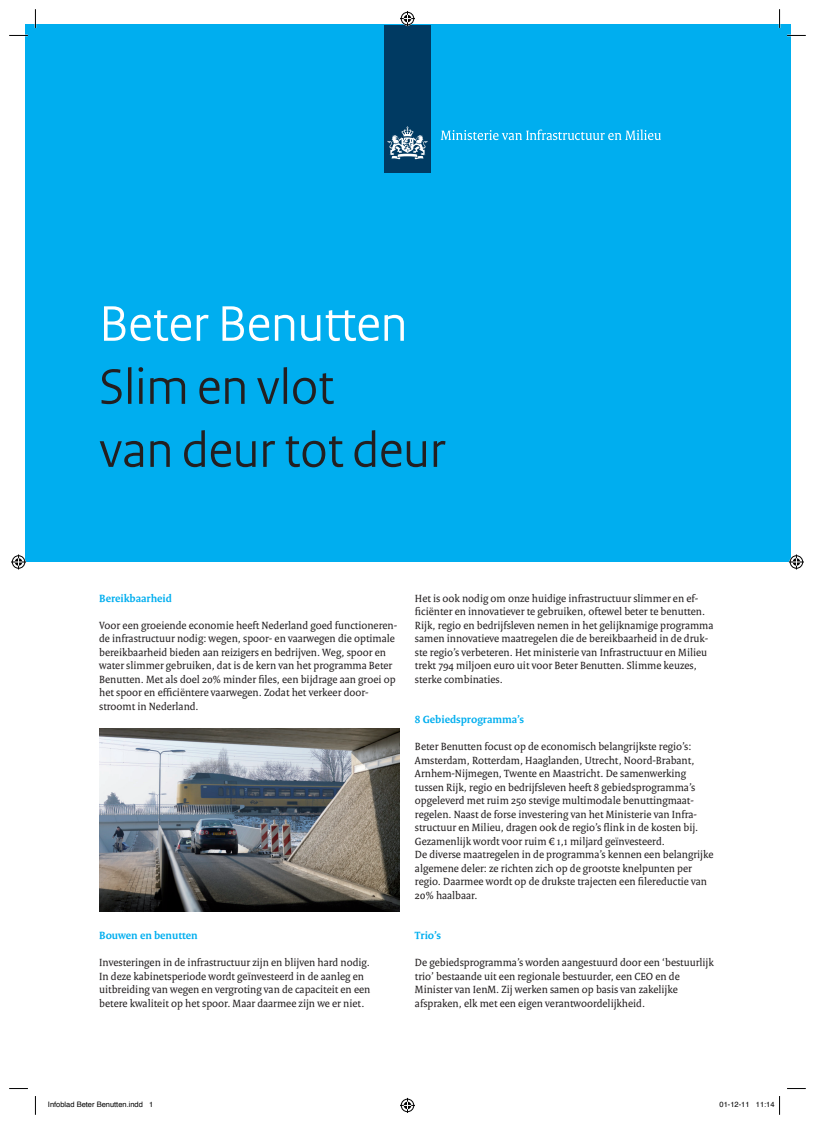
<style>
.page{position:relative;width:815px;height:1124px;background:#fff}
.page>*{position:absolute;margin:0;border:0;box-sizing:border-box;transform-origin:0 0}
.t1{font:52.5px/63px "Rijksoverheid Sans Heading";color:#231f20}
.t2{font:52.5px "Rijksoverheid Sans Heading";color:#fff}
.t3{font:11.25px/13.5px "Rijksoverheid Serif";color:#231f20}
.t4{font:700 11.25px "Rijksoverheid Serif";color:#00aeef}
.t5{font:7.5px "Helvetica";color:#000}
</style>
<div class="page">
<div style="left:25px;top:25px;width:765px;height:537px;background:#00aeef"></div>
<div style="left:384px;top:25px;width:47px;height:147px;background:#003a62"></div>
<svg style="left:388px;top:126px;width:39px;height:34px"></svg>
<svg style="left:441px;top:129px;width:220px;height:11px"></svg>
<img style="left:99px;top:728px;width:301px;height:183px">
<svg style="left:9px;top:35px;width:19px;height:1px"></svg>
<svg style="left:787px;top:35px;width:19px;height:1px"></svg>
<svg style="left:9px;top:1088px;width:19px;height:1px"></svg>
<svg style="left:787px;top:1088px;width:19px;height:1px"></svg>
<svg style="left:35px;top:9px;width:1px;height:19px"></svg>
<svg style="left:35px;top:1096px;width:1px;height:18px"></svg>
<svg style="left:779px;top:9px;width:1px;height:19px"></svg>
<svg style="left:400px;top:11px;width:15px;height:15px"></svg>
<svg style="left:400px;top:1097px;width:15px;height:15px"></svg>
<svg style="left:11px;top:554px;width:15px;height:15px"></svg>
<svg style="left:789px;top:554px;width:15px;height:15px"></svg>
<svg style="left:779px;top:1096px;width:1px;height:18px"></svg>
<h1 class="t2" style="left:99px;top:293px;width:310px">Beter Benutten</h1>
<h1 class="t1" style="left:99px;top:356px;width:348px">Slim en vlot<br>van deur tot deur</h1>
<p class="t4" style="left:99px;top:591px;width:74px">Bereikbaarheid</p>
<p class="t3" style="left:99px;top:618px;width:299px">Voor een groeiende economie heeft Nederland goed functioneren&shy;de infrastructuur nodig: wegen, spoor- en vaarwegen die optimale bereikbaarheid bieden aan reizigers en bedrijven. Weg, spoor en water slimmer gebruiken, dat is de kern van het programma Beter Benutten. Met als doel 20% minder files, een bijdrage aan groei op het spoor en efficiëntere vaarwegen. Zodat het verkeer door&shy;stroomt in Nederland.</p>
<p class="t4" style="left:99px;top:928px;width:100px">Bouwen en benutten</p>
<p class="t3" style="left:99px;top:955px;width:273px">Investeringen in de infrastructuur zijn en blijven hard nodig.<br>In deze kabinetsperiode wordt geïnvesteerd in de aanleg en uitbreiding van wegen en vergroting van de capaciteit en een betere kwaliteit op het spoor. Maar daarmee zijn we er niet.</p>
<p class="t3" style="left:415px;top:591px;width:300px">Het is ook nodig om onze huidige infrastructuur slimmer en ef&shy;ficiënter en innovatiever te gebruiken, oftewel beter te benutten.<br>Rijk, regio en bedrijfsleven nemen in het gelijknamige programma samen innovatieve maatregelen die de bereikbaarheid in de druk&shy;ste regio’s verbeteren. Het ministerie van Infrastructuur en Milieu trekt 794 miljoen euro uit voor Beter Benutten. Slimme keuzes, sterke combinaties.</p>
<p class="t4" style="left:415px;top:712px;width:111px">8 Gebiedsprogramma’s</p>
<p class="t3" style="left:415px;top:739px;width:300px">Beter Benutten focust op de economisch belangrijkste regio’s:<br>Amsterdam, Rotterdam, Haaglanden, Utrecht, Noord-Brabant, Arnhem-Nijmegen, Twente en Maastricht. De samenwerking tussen Rijk, regio en bedrijfsleven heeft 8 gebiedsprogramma’s opgeleverd met ruim 250 stevige multimodale benuttingmaat&shy;regelen. Naast de forse investering van het Ministerie van Infra&shy;structuur en Milieu, dragen ook de regio’s flink in de kosten bij.<br>Gezamenlijk wordt voor ruim € 1,1 miljard geïnvesteerd.<br>De diverse maatregelen in de programma’s kennen een belangrijke algemene deler: ze richten zich op de grootste knelpunten per regio. Daarmee wordt op de drukste trajecten een filereductie van 20% haalbaar.</p>
<p class="t4" style="left:415px;top:928px;width:27px">Trio’s</p>
<p class="t3" style="left:415px;top:955px;width:300px">De gebiedsprogramma’s worden aangestuurd door een ‘bestuurlijk trio’ bestaande uit een regionale bestuurder, een CEO en de Minister van IenM. Zij werken samen op basis van zakelijke afspraken, elk met een eigen verantwoordelijkheid.</p>
<p class="t5" style="left:48px;top:1098px;width:107px">Infoblad Beter Benutten.indd 1</p>
<p class="t5" style="left:720px;top:1098px;width:57px">01-12-11 11:14</p>
</div>
